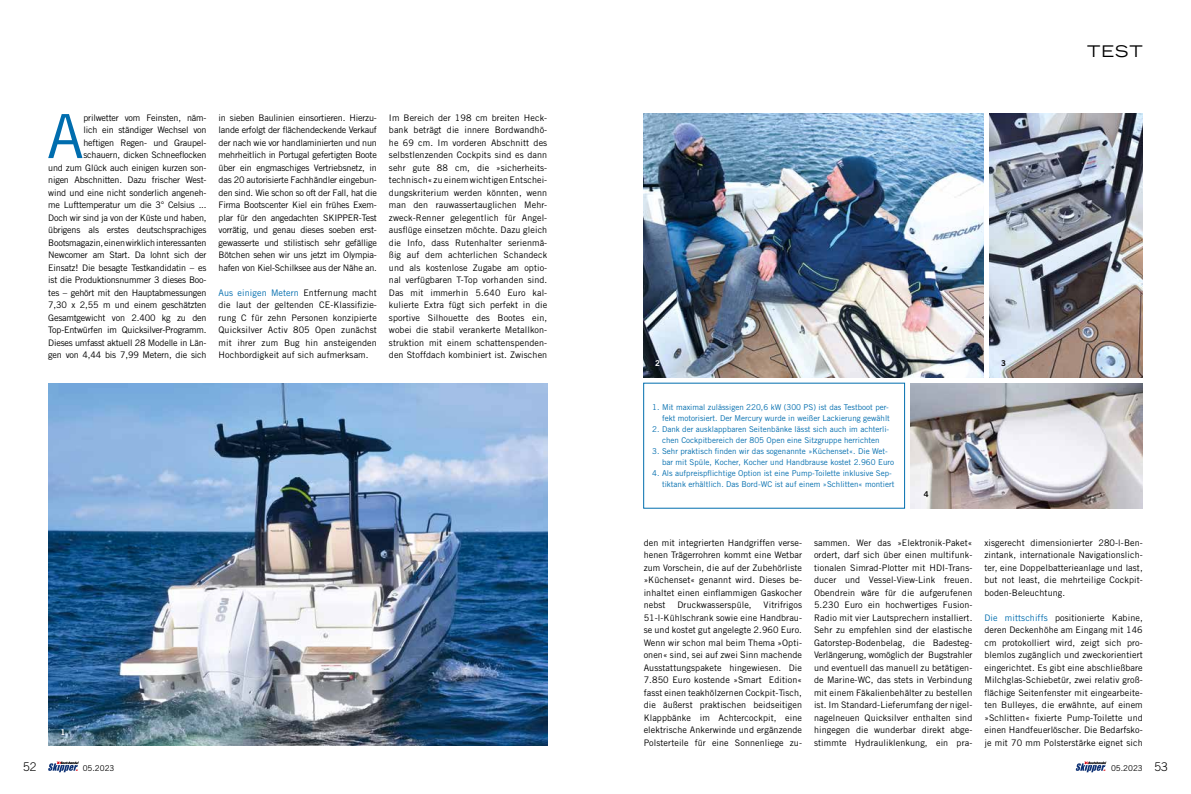
<style>
.page{position:relative;width:1191px;height:794px;background:#fff}
.page>*{position:absolute;margin:0;border:0;box-sizing:border-box;transform-origin:0 0}
.t1{font:60.9px "Trade Gothic LT Std";color:#006dae}
.t2{font:expanded 16px "Trade Gothic LT Std";color:#000}
.t3{font:300 12px "Trade Gothic LT Std";color:#000}
.t4{font:9px/12.5px "Trade Gothic LT Std";letter-spacing:-.02em;color:#000;text-align:justify}
.t5{font:9px "Trade Gothic LT Std";letter-spacing:.01em;color:#000}
.t6{font:8px/11px "Trade Gothic LT Std";color:#006dae}
.t7{font:8px "Trade Gothic LT Std";color:#000}
.t8{font:8px "Trade Gothic LT Std Bd 2";color:#fff}
.t9{font:8px "Trade Gothic LT Std Bd 2";color:#000}
.s1{color:#006dae}
.s2{font-weight:300;font-size:12px}
</style>
<div class="page">
<img style="left:643px;top:113px;width:341px;height:265px">
<img style="left:911px;top:383px;width:231px;height:125px">
<img style="left:989px;top:113px;width:153px;height:265px">
<img style="left:48px;top:383px;width:499px;height:363px">
<svg style="left:1075px;top:761px;width:31px;height:11px"></svg>
<svg style="left:48px;top:761px;width:31px;height:11px"></svg>
<p class="t4" style="left:48px;top:111px;width:160px;text-align:right">prilwetter vom Feinsten, näm-<br>lich ein ständiger Wechsel von<br>heftigen Regen- und Graupel&shy;schauern, dicken Schneeflocken<br>und zum Glück auch einigen kurzen son&shy;nigen Abschnitten. Dazu frischer West&shy;wind und eine nicht sonderlich angeneh&shy;me Lufttemperatur um die 3° Celsius ...<br>Doch wir sind ja von der Küste und haben, übrigens als erstes deutschsprachiges Bootsmagazin, einen wirklich interessanten Newcomer am Start. Da lohnt sich der Einsatz! Die besagte Testkandidatin – es ist die Produktionsnummer 3 dieses Boo&shy;tes – gehört mit den Hauptabmessungen 7,30 x 2,55 m und einem geschätzten Gesamtgewicht von 2.400 kg zu den Top-Entwürfen im Quicksilver-Programm.<br>Dieses umfasst aktuell 28 Modelle in Län&shy;gen von 4,44 bis 7,99 Metern, die sich</p>
<p class="t4" style="left:218px;top:111px;width:160px">in sieben Baulinien einsortieren. Hierzu&shy;lande erfolgt der flächendeckende Verkauf der nach wie vor handlaminierten und nun mehrheitlich in Portugal gefertigten Boote über ein engmaschiges Vertriebsnetz, in das 20 autorisierte Fachhändler eingebun&shy;den sind. Wie schon so oft der Fall, hat die Firma Bootscenter Kiel ein frühes Exem&shy;plar für den angedachten SKIPPER-Test vorrätig, und genau dieses soeben erst&shy;gewasserte und stilistisch sehr gefällige Bötchen sehen wir uns jetzt im Olympia&shy;hafen von Kiel-Schilksee aus der Nähe an.</p>
<h1 class="t1" style="left:47px;top:100px;width:39px">A</h1>
<p class="t4" style="left:218px;top:286px;width:160px"><span class="s1">Aus einigen Metern</span> Entfernung macht die laut der geltenden CE-Klassifizie&shy;rung C für zehn Personen konzipierte Quicksilver Activ 805 Open zunächst mit ihrer zum Bug hin ansteigenden Hochbordigkeit auf sich aufmerksam.</p>
<p class="t4" style="left:389px;top:111px;width:160px">Im Bereich der 198 cm breiten Heck&shy;bank beträgt die innere Bordwandhö&shy;he 69 cm. Im vorderen Abschnitt des selbstlenzenden Cockpits sind es dann sehr gute 88 cm, die »sicherheits&shy;technisch« zu einem wichtigen Entschei&shy;dungskriterium werden könnten, wenn man den rauwassertauglichen Mehr&shy;zweck-Renner gelegentlich für Angel&shy;ausflüge einsetzen möchte. Dazu gleich die Info, dass Rutenhalter serienmä&shy;ßig auf dem achterlichen Schandeck und als kostenlose Zugabe am optio&shy;nal verfügbaren T-Top vorhanden sind.<br>Das mit immerhin 5.640 Euro kal&shy;kulierte Extra fügt sich perfekt in die sportive Silhouette des Bootes ein, wobei die stabil verankerte Metallkon&shy;struktion mit einem schattenspenden&shy;den Stoffdach kombiniert ist. Zwischen</p>
<p class="t8" style="left:60px;top:726px;width:6px">1</p>
<h3 class="t3" style="left:23px;top:759px;width:15px">52</h3>
<p class="t7" style="left:83px;top:763px;width:33px">05.2023</p>
<h2 class="t2" style="left:1087px;top:41px;width:57px">TEST</h2>
<p class="t8" style="left:655px;top:358px;width:6px">2</p>
<p class="t9" style="left:1001px;top:358px;width:6px">3</p>
<p class="t6" style="left:652px;top:401px;width:239px;text-align:right">1. Mit maximal zulässigen 220,6 kW (300 PS) ist das Testboot per&shy;fekt motorisiert. Der Mercury wurde in weißer Lackierung gewählt</p>
<p class="t6" style="left:652px;top:423px;width:238px;text-align:center">2. Dank der ausklappbaren Seitenbänke lässt sich auch im achterli&shy;chen Cockpitbereich der 805 Open eine Sitzgruppe herrichten</p>
<p class="t6" style="left:662px;top:445px;width:233px;text-indent:-10px">3. Sehr praktisch finden wir das sogenannte »Küchenset«. Die Wet&shy;bar mit Spüle, Kocher, Kocher und Handbrause kostet 2.960 Euro</p>
<p class="t6" style="left:662px;top:467px;width:234px;text-indent:-10px">4. Als aufpreispflichtige Option ist eine Pump-Toilette inklusive Sep&shy;tiktank erhältlich. Das Bord-WC ist auf einem »Schlitten« montiert</p>
<p class="t9" style="left:923px;top:489px;width:6px">4</p>
<p class="t4" style="left:643px;top:536px;width:160px">den mit integrierten Handgriffen verse&shy;henen Trägerrohren kommt eine Wetbar zum Vorschein, die auf der Zubehörliste »Küchenset« genannt wird. Dieses be&shy;inhaltet einen einflammigen Gaskocher nebst</p>
<p class="t4" style="left:643px;top:598px;width:160px;text-indent:120px">Vitrifrigos 51-l-Kühlschrank sowie eine Handbrau&shy;se und kostet gut angelegte 2.960 Euro.<br>Wenn wir schon mal beim Thema »Opti&shy;onen« sind, sei auf zwei Sinn machende Ausstattungspakete hingewiesen. Die 7.850 Euro kostende »Smart Edition« fasst einen teakhölzernen Cockpit-Tisch, die äußerst praktischen beidseitigen Klappbänke im Achtercockpit, eine elektrische Ankerwinde und ergänzende Polsterteile für eine Sonnenliege zu-</p>
<p class="t5" style="left:677px;top:599px;width:76px">Druckwasserspüle,</p>
<p class="t4" style="left:814px;top:536px;width:160px">sammen. Wer das »Elektronik-Paket« ordert, darf sich über einen multifunk&shy;tionalen Simrad-Plotter mit HDI-Trans&shy;ducer und Vessel-View-Link freuen.<br>Obendrein wäre für die aufgerufenen 5.230 Euro ein hochwertiges Fusion-Radio mit vier Lautsprechern installiert.<br>Sehr zu empfehlen sind der elastische Gatorstep-Bodenbelag, die Badesteg-Verlängerung, womöglich der Bugstrahler und eventuell das manuell zu betätigen&shy;de Marine-WC, das stets in Verbindung mit einem Fäkalienbehälter zu bestellen ist. Im Standard-Lieferumfang der nigel&shy;nagelneuen Quicksilver enthalten sind hingegen die wunderbar direkt abge&shy;stimmte Hydrauliklenkung, ein pra-</p>
<p class="t4" style="left:984px;top:536px;width:160px">xisgerecht dimensionierter 280-l-Ben&shy;zintank, internationale Navigationslich&shy;ter, eine Doppelbatterieanlage und last, but not least, die mehrteilige Cockpit&shy;boden-Beleuchtung.</p>
<p class="t4" style="left:984px;top:611px;width:160px"><span class="s1">Die mittschiffs</span> positionierte Kabine, deren Deckenhöhe am Eingang mit 146 cm protokolliert wird, zeigt sich pro&shy;blemlos zugänglich und zweckorientiert eingerichtet. Es gibt eine abschließbare Milchglas-Schiebetür, zwei relativ groß&shy;flächige Seitenfenster mit eingearbeite&shy;ten Bulleyes, die erwähnte, auf einem »Schlitten« fixierte Pump-Toilette und einen Handfeuerlöscher. Die Bedarfsko&shy;je mit 70 mm Polsterstärke eignet sich</p>
<p class="t7" style="left:1111px;top:763px;width:58px">05.2023 <span class="s2">53</span></p>
</div>
